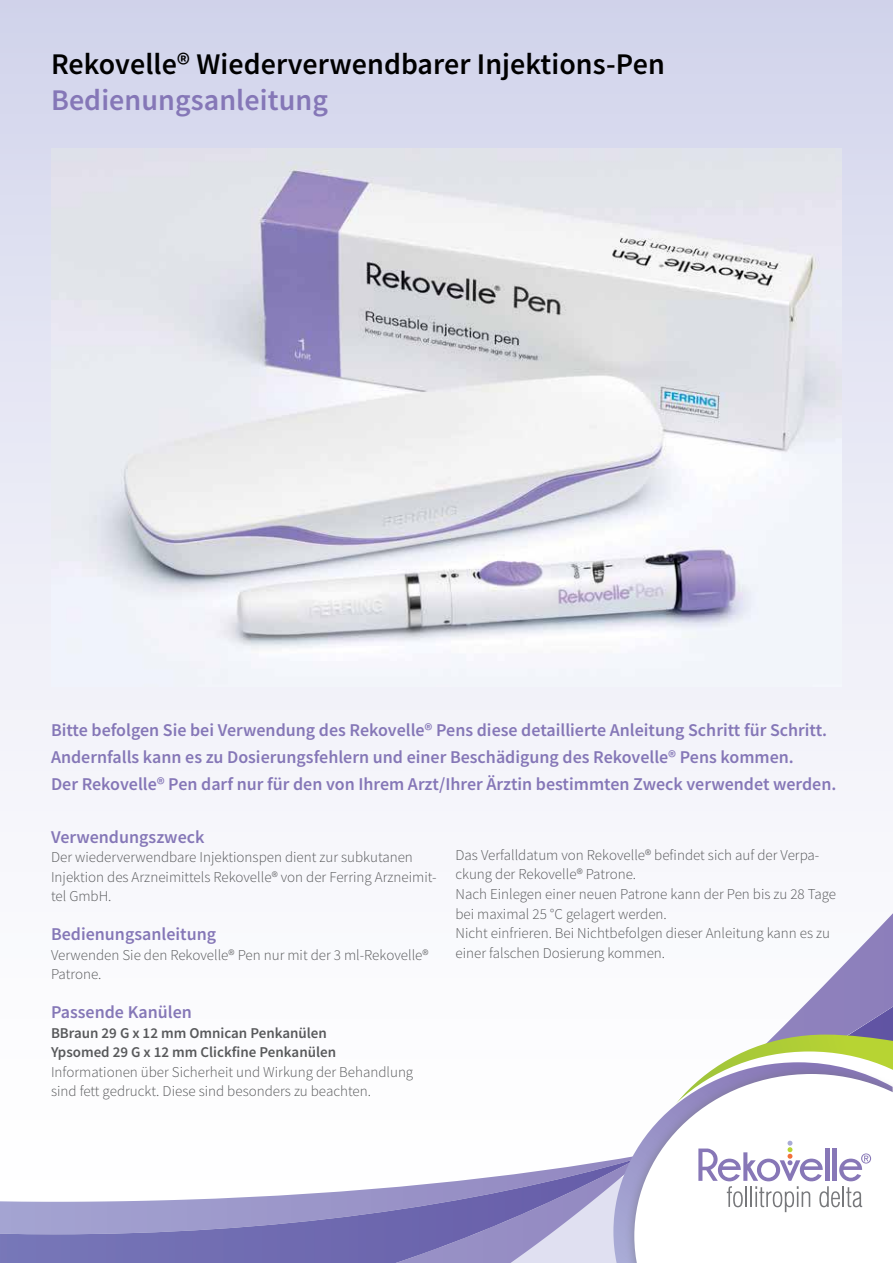
<style>
.page{position:relative;width:893px;height:1263px;background:#fff}
.page>*{position:absolute;margin:0;border:0;box-sizing:border-box;transform-origin:0 0}
.t1{font:600 30px "Source Sans Pro";letter-spacing:.005em;color:#000}
.t2{font:600 30px "Source Sans Pro";letter-spacing:.005em;color:#8577b7}
.t3{font:600 18px/27px "Source Sans Pro";color:#8577b7}
.t4{font:300 15px/19.5px "Source Sans Pro";color:#58595b}
.t5{font:600 15px/19.5px "Source Sans Pro";color:#58595b}
</style>
<div class="page">
<div style="left:0;top:0;width:893px;height:1263px;background:linear-gradient(to bottom,#d4d6ec,#fff)"></div>
<svg style="left:396px;top:913px;width:497px;height:85px"></svg>
<img style="left:0;top:1158px;width:324px;height:105px">
<img style="left:51px;top:149px;width:791px;height:538px">
<svg style="left:324px;top:998px;width:569px;height:265px"></svg>
<h1 class="t1" style="left:51px;top:44px;width:615px">Rekovelle® Wiederverwendbarer Injektions-Pen</h1>
<h1 class="t2" style="left:51px;top:80px;width:278px">Bedienungsanleitung</h1>
<p class="t3" style="left:51px;top:717px;width:787px">Bitte befolgen Sie bei Verwendung des Rekovelle® Pens diese detaillierte Anleitung Schritt für Schritt.<br>Andernfalls kann es zu Dosierungsfehlern und einer Beschädigung des Rekovelle® Pens kommen.<br>Der Rekovelle® Pen darf nur für den von Ihrem Arzt/Ihrer Ärztin bestimmten Zweck verwendet werden.</p>
<p class="t3" style="left:51px;top:823px;width:155px">Verwendungszweck</p>
<p class="t4" style="left:51px;top:847px;width:387px">Der wiederverwendbare Injektionspen dient zur subkutanen<br>Injektion des Arzneimittels Rekovelle® von der Ferring Arzneimit&shy;tel GmbH.</p>
<p class="t3" style="left:51px;top:920px;width:167px">Bedienungsanleitung</p>
<p class="t4" style="left:51px;top:945px;width:379px">Verwenden Sie den Rekovelle® Pen nur mit der 3 ml-Rekovelle®<br>Patrone.</p>
<p class="t3" style="left:51px;top:998px;width:142px">Passende Kanülen</p>
<p class="t5" style="left:51px;top:1023px;width:287px">BBraun 29 G x 12 mm Omnican Penkanülen<br>Ypsomed 29 G x 12 mm Clickfine Penkanülen</p>
<p class="t4" style="left:51px;top:1062px;width:364px">Informationen über Sicherheit und Wirkung der Behandlung sind fett gedruckt. Diese sind besonders zu beachten.</p>
<p class="t4" style="left:455px;top:845px;width:382px">Das Verfalldatum von Rekovelle® befindet sich auf der Verpa&shy;ckung der Rekovelle® Patrone.<br>Nach Einlegen einer neuen Patrone kann der Pen bis zu 28 Tage bei maximal 25 °C gelagert werden.<br>Nicht einfrieren. Bei Nichtbefolgen dieser Anleitung kann es zu einer falschen Dosierung kommen.</p>
</div>
